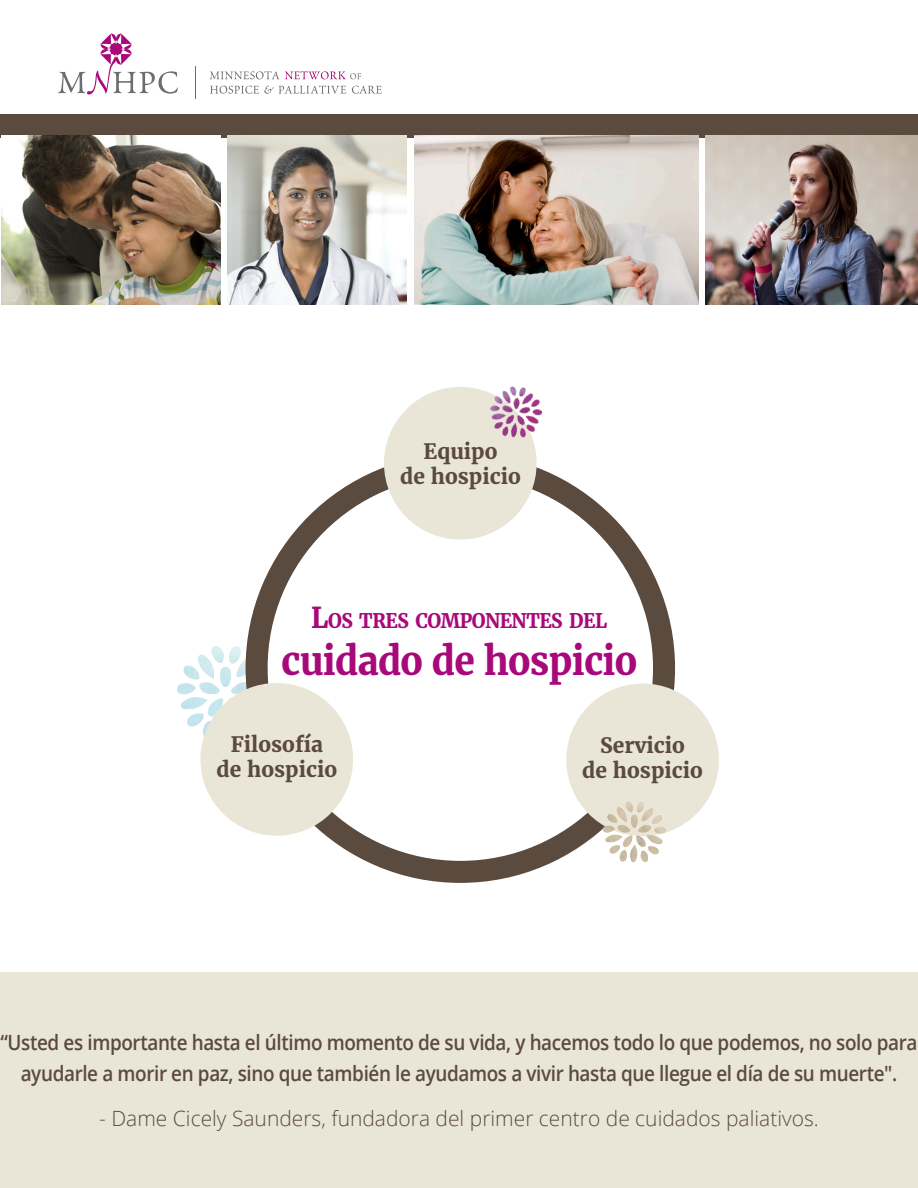
<style>
.page{position:relative;width:918px;height:1188px;background:#fff}
.page>*{position:absolute;margin:0;border:0;box-sizing:border-box;transform-origin:0 0}
.t1{font:700 39px "Merriweather";letter-spacing:-.02em;color:#a8097a;scale:.95 1}
.t2{font:600 21px/31.5px "Open Sans";letter-spacing:-.02em;color:#5b4a3e;text-align:center;scale:.9 1}
.t3{font:300 21px "Open Sans";color:#5b4a3e}
.t4{font:700 21px/25.2px "Merriweather";color:#5b4a3e;text-align:center}
.t5{font:700 19.95px "Merriweather";letter-spacing:-.03em;color:#a8097a;scale:.95 1}
.s1{font-size:28.5px}
</style>
<div class="page">
<div style="left:0;top:972px;width:918px;height:216px;background:#eae6d7"></div>
<div style="left:0;top:115px;width:918px;height:23px;background:#5b4a3e"></div>
<svg style="left:58px;top:34px;width:120px;height:61px"></svg>
<svg style="left:210px;top:71px;width:151px;height:8px"></svg>
<svg style="left:210px;top:85px;width:136px;height:9px"></svg>
<svg style="left:352px;top:86px;width:30px;height:8px"></svg>
<hr style="left:195px;top:67px;width:1px;height:32px;background:#6c6d70">
<img style="left:177px;top:635px;width:94px;height:101px">
<div style="left:246px;top:453px;width:429px;height:430px;border:22px solid #5b4a3e;border-radius:50%"></div>
<div style="left:566px;top:684px;width:153px;height:152px;background:#eae6d7;border-radius:50%"></div>
<div style="left:200px;top:683px;width:153px;height:153px;background:#eae6d7;border-radius:50%"></div>
<div style="left:384px;top:387px;width:153px;height:153px;background:#eae6d7;border-radius:50%"></div>
<img style="left:476px;top:386px;width:67px;height:65px">
<img style="left:597px;top:801px;width:70px;height:62px">
<img style="left:2px;top:135px;width:218px;height:170px">
<img style="left:705px;top:135px;width:213px;height:170px">
<img style="left:414px;top:135px;width:284px;height:170px">
<img style="left:228px;top:135px;width:178px;height:170px">
<p class="t4" style="left:400px;top:438px;width:122px">Equipo<br>de hospicio</p>
<h1 class="t5" style="left:311px;top:609px;width:313px"><span class="s1">L</span>OS TRES COMPONENTES DEL</h1>
<h1 class="t1" style="left:281px;top:637px;width:376px">cuidado de hospicio</h1>
<p class="t4" style="left:217px;top:731px;width:122px">Filosofía de hospicio</p>
<p class="t4" style="left:582px;top:733px;width:122px">Servicio<br>de hospicio</p>
<h2 class="t2" style="left:1px;top:1026px;width:1021px">“Usted es importante hasta el último momento de su vida, y hacemos todo lo que podemos, no solo para ayudarle a morir en paz, sino que también le ayudamos a vivir hasta que llegue el día de su muerte".</h2>
<p class="t3" style="left:99px;top:1104px;width:721px">- Dame Cicely Saunders, fundadora del primer centro de cuidados paliativos.</p>
</div>
